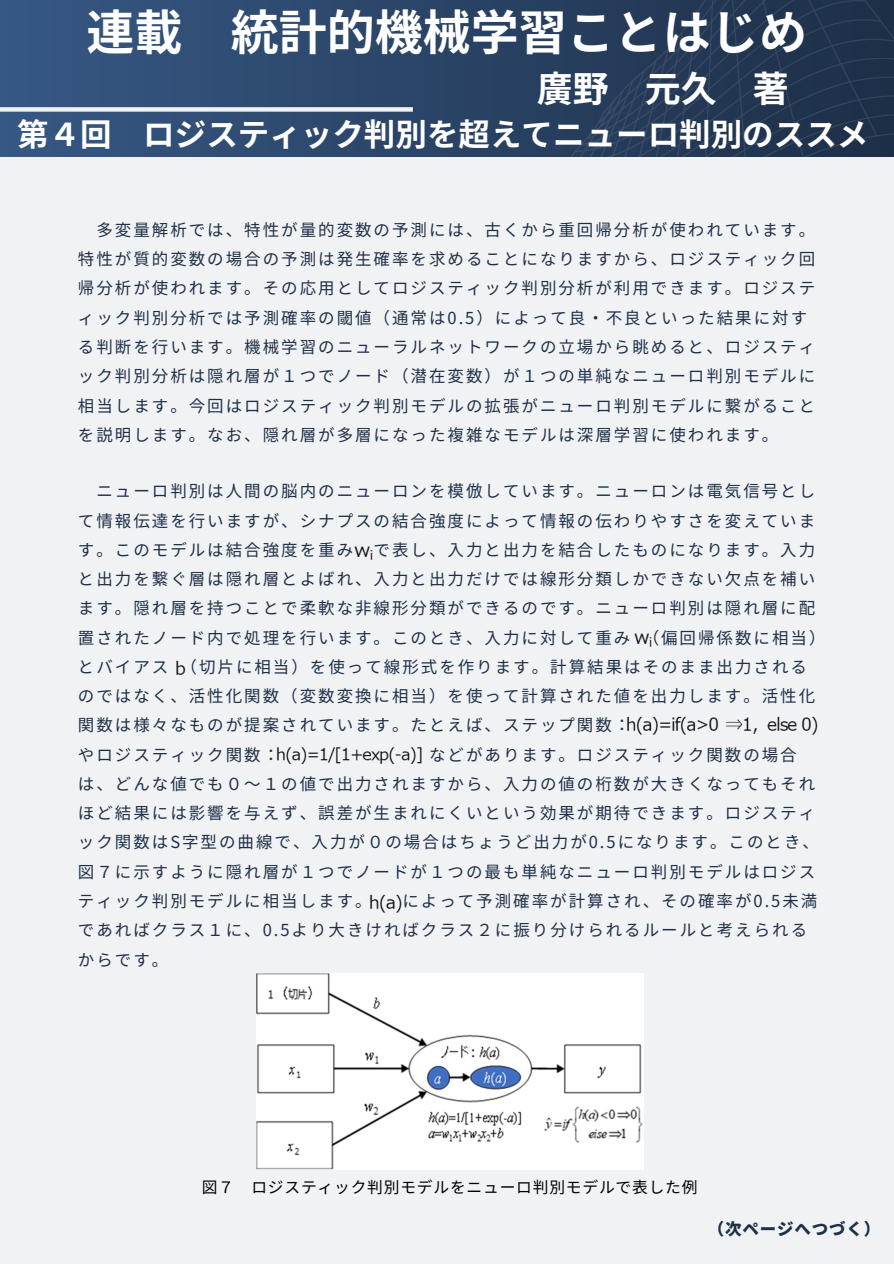
<style>
.page{position:relative;width:894px;height:1264px;background:#fff}
.page>*{position:absolute;margin:0;border:0;box-sizing:border-box;transform-origin:0 0}
.t1{font:700 48px "Noto Sans JP";color:#fff}
.t2{font:700 36px "Noto Sans JP";color:#fff}
.t3{font:700 31.5px "Noto Sans JP";color:#fff}
.t4{font:16.5px/29.2px "Noto Sans JP";letter-spacing:.12em;color:#1e3048}
.t5{font:900 16.5px "Noto Sans JP";letter-spacing:.05em;color:#1e3048}
.t6{font:15.75px "Noto Sans JP";letter-spacing:.05em;color:#000}
</style>
<div class="page">
<div style="left:0;top:0;width:893px;height:1263px;background:#f1f2f4"></div>
<svg style="left:0;top:0;width:526px;height:156px;fill:#2f4c72"></svg>
<svg style="left:526px;top:0;width:367px;height:156px;fill:#233955"></svg>
<div style="left:0;top:107px;width:413px;height:5px;background:#f1f2f4"></div>
<img style="left:176px;top:660px;width:10px;height:15px">
<img style="left:634px;top:633px;width:18px;height:14px">
<img style="left:355px;top:546px;width:18px;height:14px">
<img style="left:627px;top:716px;width:191px;height:19px">
<img style="left:277px;top:747px;width:145px;height:17px">
<img style="left:370px;top:894px;width:32px;height:19px">
<img style="left:256px;top:973px;width:387px;height:196px">
<h1 class="t1" style="left:87px;top:-5px;width:721px">連載 統計的機械学習ことはじめ</h1>
<h1 class="t2" style="left:536px;top:60px;width:253px">廣野 元久 著</h1>
<p class="t3" style="left:17px;top:109px;width:852px">第４回 ロジスティック判別を超えてニューロ判別のススメ</p>
<p class="t4" style="left:78px;top:214px;width:738px;text-indent:18px">多変量解析では、特性が量的変数の予測には、古くから重回帰分析が使われています。特性が質的変数の場合の予測は発生確率を求めることになりますから、ロジスティック回帰分析が使われます。その応用としてロジスティック判別分析が利用できます。ロジスティック判別分析では予測確率の閾値（通常は0.5）によって良・不良といった結果に対する判断を行います。機械学習のニューラルネットワークの立場から眺めると、ロジスティック判別分析は隠れ層が１つでノード（潜在変数）が１つの単純なニューロ判別モデルに相当します。今回はロジスティック判別モデルの拡張がニューロ判別モデルに繋がることを説明します。なお、隠れ層が多層になった複雑なモデルは深層学習に使われます。</p>
<p class="t4" style="left:78px;top:476px;width:748px;text-indent:18px">ニューロ判別は人間の脳内のニューロンを模倣しています。ニューロンは電気信号として情報伝達を行いますが、シナプスの結合強度によって情報の伝わりやすさを変えています。このモデルは結合強度を重み で表し、入力と出力を結合したものになります。入力と出力を繋ぐ層は隠れ層とよばれ、入力と出力だけでは線形分類しかできない欠点を補います。隠れ層を持つことで柔軟な非線形分類ができるのです。ニューロ判別は隠れ層に配置されたノード内で処理を行います。このとき、入力に対して重み （偏回帰係数に相当）とバイアス （切片に相当）を使って線形式を作ります。計算結果はそのまま出力されるのではなく、活性化関数（変数変換に相当）を使って計算された値を出力します。活性化関数は様々なものが提案されています。たとえば、ステップ関数：<br>やロジスティック関数：</p>
<p class="t4" style="left:78px;top:739px;width:742px;text-indent:351px">などがあります。ロジスティック関数の場合<br>は、どんな値でも０～１の値で出力されますから、入力の値の桁数が大きくなってもそれほど結果には影響を与えず、誤差が生まれにくいという効果が期待できます。ロジスティック関数はS字型の曲線で、入力が０の場合はちょうど出力が0.5になります。このとき、図７に示すように隠れ層が１つでノードが１つの最も単純なニューロ判別モデルはロジスティック判別モデルに相当します。</p>
<p class="t4" style="left:78px;top:885px;width:740px;text-indent:324px">によって予測確率が計算され、その確率が0.5未満であればクラス１に、0.5より大きければクラス２に振り分けられるルールと考えられるからです。</p>
<h3 class="t6" style="left:202px;top:1174px;width:497px">図７ ロジスティック判別モデルをニューロ判別モデルで表した例</h3>
<h2 class="t5" style="left:707px;top:1215px;width:174px">（次ページへつづく）</h2>
</div>
